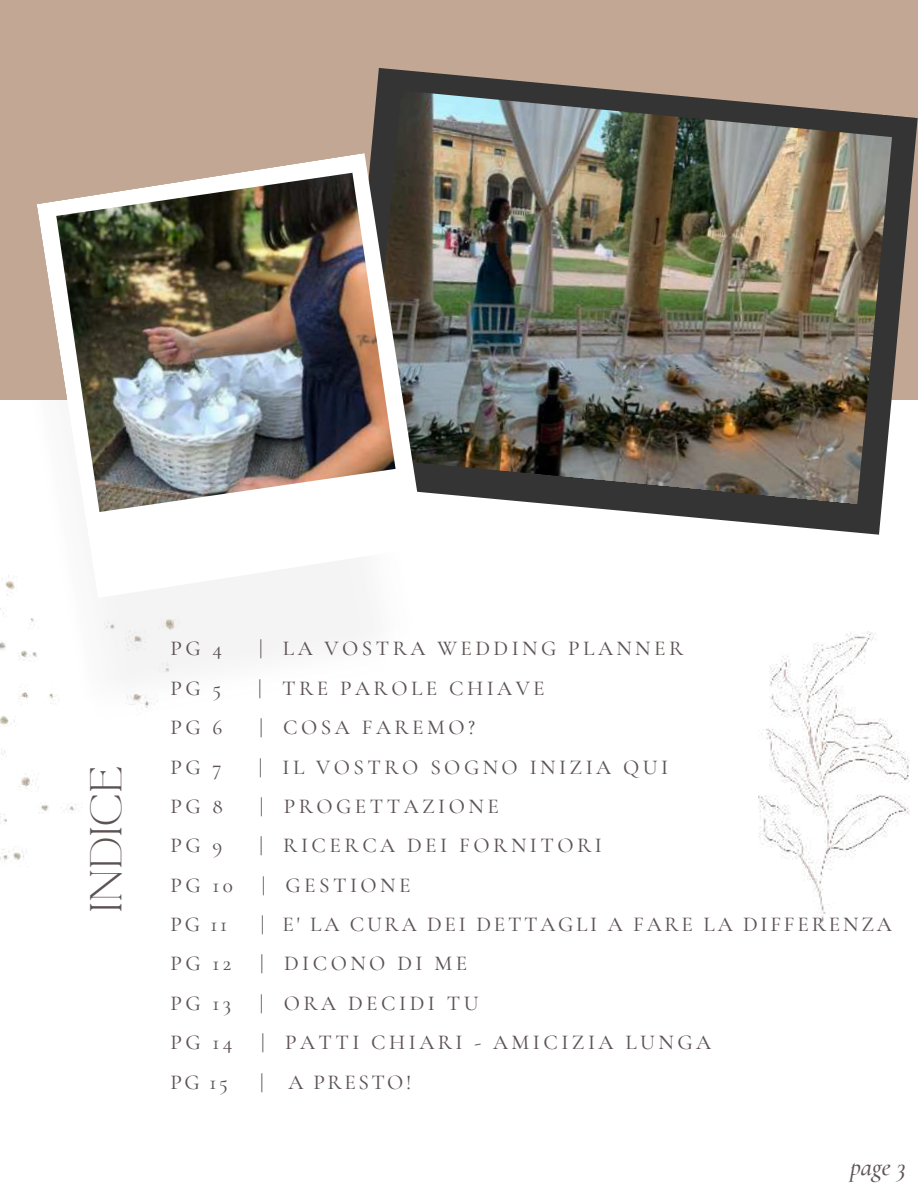
<style>
.page{position:relative;width:918px;height:1188px;background:#fff}
.page>*{position:absolute;margin:0;border:0;box-sizing:border-box;transform-origin:0 0}
.t1{font:39px "La Luxes Serif";color:#5d5354}
.t2{font:italic 500 25.65px "Cormorant Garamond";color:#5d5354}
.t3{font:500 21.15px "Cormorant Garamond";letter-spacing:.165em;color:#5d5354}
.t4{font:500 21.15px "Cormorant Garamond";letter-spacing:.13em;color:#5d5354}
</style>
<div class="page">
<div style="left:0;top:0;width:918px;height:400px;background:#c2a894"></div>
<img style="left:376px;top:68px;width:542px;height:467px">
<img style="left:758px;top:631px;width:152px;height:296px">
<img style="left:0;top:575px;width:248px;height:287px">
<img style="left:371px;top:91px;width:521px;height:413px">
<svg style="left:37px;top:153px;width:389px;height:445px"></svg>
<img style="left:56px;top:173px;width:340px;height:339px">
<h1 class="t1" style="left:80px;top:913px;width:149px;rotate:-90deg">INDICE</h1>
<p class="t3" style="left:170px;top:636px;width:53px">PG 4</p>
<p class="t3" style="left:259px;top:636px;width:426px">| LA VOSTRA WEDDING PLANNER</p>
<p class="t3" style="left:170px;top:675px;width:52px">PG 5</p>
<p class="t3" style="left:258px;top:675px;width:288px">| TRE PAROLE CHIAVE</p>
<p class="t3" style="left:170px;top:715px;width:53px">PG 6</p>
<p class="t3" style="left:259px;top:715px;width:217px">| COSA FAREMO?</p>
<p class="t3" style="left:170px;top:754px;width:53px">PG 7</p>
<p class="t3" style="left:259px;top:754px;width:411px">| IL VOSTRO SOGNO INIZIA QUI</p>
<p class="t3" style="left:170px;top:793px;width:54px">PG 8</p>
<p class="t3" style="left:260px;top:793px;width:240px">| PROGETTAZIONE</p>
<p class="t3" style="left:170px;top:833px;width:53px">PG 9</p>
<p class="t3" style="left:259px;top:833px;width:344px">| RICERCA DEI FORNITORI</p>
<p class="t3" style="left:170px;top:872px;width:64px">PG 10</p>
<p class="t3" style="left:262px;top:872px;width:150px">| GESTIONE</p>
<p class="t3" style="left:170px;top:911px;width:58px">PG 11</p>
<p class="t4" style="left:261px;top:911px;width:632px">| E' LA CURA DEI DETTAGLI A FARE LA DIFFERENZA</p>
<p class="t3" style="left:170px;top:951px;width:63px">PG 12</p>
<p class="t3" style="left:260px;top:951px;width:209px">| DICONO DI ME</p>
<p class="t3" style="left:170px;top:990px;width:62px">PG 13</p>
<p class="t3" style="left:260px;top:990px;width:220px">| ORA DECIDI TU</p>
<p class="t3" style="left:170px;top:1030px;width:64px">PG 14</p>
<p class="t3" style="left:261px;top:1030px;width:451px">| PATTI CHIARI - AMICIZIA LUNGA</p>
<p class="t3" style="left:170px;top:1069px;width:59px">PG 15</p>
<p class="t3" style="left:260px;top:1069px;width:153px">| A PRESTO!</p>
<p class="t2" style="left:850px;top:1152px;width:57px">page 3</p>
</div>
